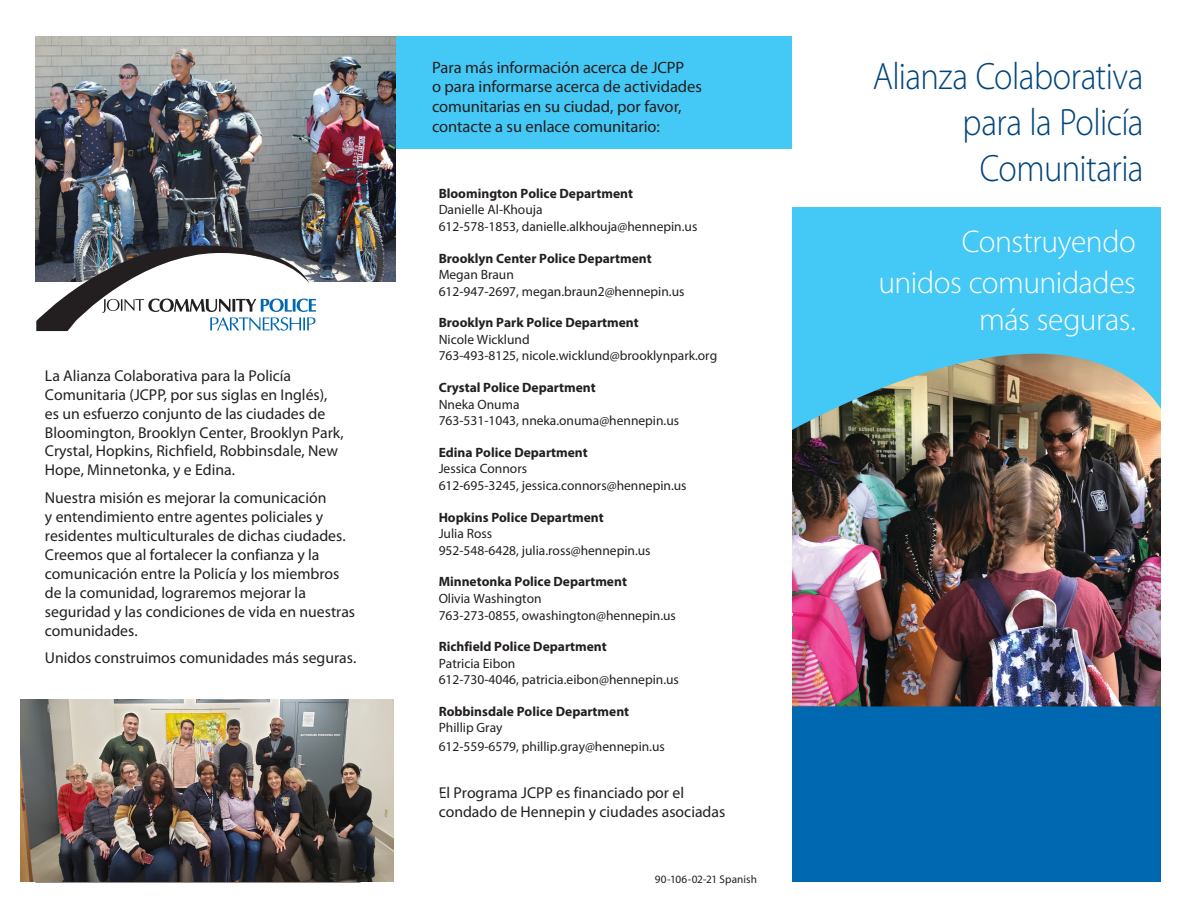
<style>
.page{position:relative;width:1188px;height:918px;background:#fff}
.page>*{position:absolute;margin:0;border:0;box-sizing:border-box;transform-origin:0 0}
.t1{font:300 38.25px/45.9px "Myriad Pro";letter-spacing:-.015em;color:#00447c;text-align:right;scale:.9 1}
.t2{font:300 31.5px/39px "Myriad Pro";letter-spacing:-.015em;color:#fff;text-align:right}
.t3{font:16.5px/19.8px "Myriad Pro";letter-spacing:-.005em;color:#231f20}
.t4{font:15.75px/18.9px "Myriad Pro";color:#231f20}
.t5{font:13.5px/16.6px "Myriad Pro";color:#231f20}
.t6{font:700 13.5px "Myriad Pro";color:#231f20}
.t7{font:11.25px "Myriad Pro";letter-spacing:.01em;color:#231f20}
</style>
<div class="page">
<div style="left:792px;top:677px;width:369px;height:205px;background:#0067b1"></div>
<img style="left:36px;top:36px;width:360px;height:246px">
<div style="left:792px;top:330px;width:369px;height:155px;background:#44c8f5"></div>
<svg style="left:36px;top:245px;width:299px;height:87px"></svg>
<div style="left:792px;top:207px;width:369px;height:137px;background:#44c8f5"></div>
<div style="left:396px;top:36px;width:396px;height:112px;background:#44c8f5"></div>
<img style="left:792px;top:354px;width:369px;height:352px">
<img style="left:20px;top:700px;width:374px;height:181px">
<p class="t4" style="left:45px;top:366px;width:300px">La Alianza Colaborativa para la Policía Comunitaria (JCPP, por sus siglas en Inglés), es un esfuerzo conjunto de las ciudades de Bloomington, Brooklyn Center, Brooklyn Park, Crystal, Hopkins, Richfield, Robbinsdale, New Hope, Minnetonka, y e Edina.</p>
<p class="t4" style="left:45px;top:489px;width:312px">Nuestra misión es mejorar la comunicación<br>y entendimiento entre agentes policiales y residentes multiculturales de dichas ciudades.<br>Creemos que al fortalecer la confianza y la comunicación entre la Policía y los miembros de la comunidad, lograremos mejorar la seguridad y las condiciones de vida en nuestras comunidades.</p>
<p class="t4" style="left:45px;top:649px;width:313px">Unidos construimos comunidades más seguras.</p>
<p class="t3" style="left:432px;top:57px;width:271px">Para más información acerca de JCPP<br>o para informarse acerca de actividades comunitarias en su ciudad, por favor, contacte a su enlace comunitario:</p>
<p class="t6" style="left:439px;top:184px;width:196px">Bloomington Police Department</p>
<p class="t5" style="left:439px;top:201px;width:260px">Danielle Al-Khouja<br>612-578-1853, danielle.alkhouja@hennepin.us</p>
<p class="t6" style="left:439px;top:249px;width:215px">Brooklyn Center Police Department</p>
<p class="t5" style="left:439px;top:266px;width:247px">Megan Braun<br>612-947-2697, megan.braun2@hennepin.us</p>
<p class="t6" style="left:439px;top:314px;width:202px">Brooklyn Park Police Department</p>
<p class="t5" style="left:439px;top:331px;width:280px">Nicole Wicklund<br>763-493-8125, nicole.wicklund@brooklynpark.org</p>
<p class="t6" style="left:439px;top:379px;width:159px">Crystal Police Department</p>
<p class="t5" style="left:439px;top:396px;width:242px">Nneka Onuma<br>763-531-1043, nneka.onuma@hennepin.us</p>
<p class="t6" style="left:439px;top:443px;width:151px">Edina Police Department</p>
<p class="t5" style="left:439px;top:460px;width:249px">Jessica Connors<br>612-695-3245, jessica.connors@hennepin.us</p>
<p class="t6" style="left:439px;top:508px;width:167px">Hopkins Police Department</p>
<p class="t5" style="left:439px;top:525px;width:213px">Julia Ross<br>952-548-6428, julia.ross@hennepin.us</p>
<p class="t6" style="left:439px;top:573px;width:190px">Minnetonka Police Department</p>
<p class="t5" style="left:439px;top:590px;width:239px">Olivia Washington<br>763-273-0855, owashington@hennepin.us</p>
<p class="t6" style="left:439px;top:638px;width:170px">Richfield Police Department</p>
<p class="t5" style="left:439px;top:655px;width:242px">Patricia Eibon<br>612-730-4046, patricia.eibon@hennepin.us</p>
<p class="t6" style="left:439px;top:703px;width:192px">Robbinsdale Police Department</p>
<p class="t5" style="left:439px;top:719px;width:228px;line-height:18.3px">Phillip Gray<br>612-559-6579, phillip.gray@hennepin.us</p>
<p class="t4" style="left:439px;top:783px;width:288px;line-height:19.4px">El Programa JCPP es financiado por el condado de Hennepin y ciudades asociadas</p>
<p class="t7" style="left:655px;top:873px;width:104px">90-106-02-21 Spanish</p>
<h1 class="t1" style="left:873px;top:54px;width:302px">Alianza Colaborativa para la Policía<br>Comunitaria</h1>
<h2 class="t2" style="left:878px;top:223px;width:259px">Construyendo unidos comunidades más seguras.</h2>
</div>
